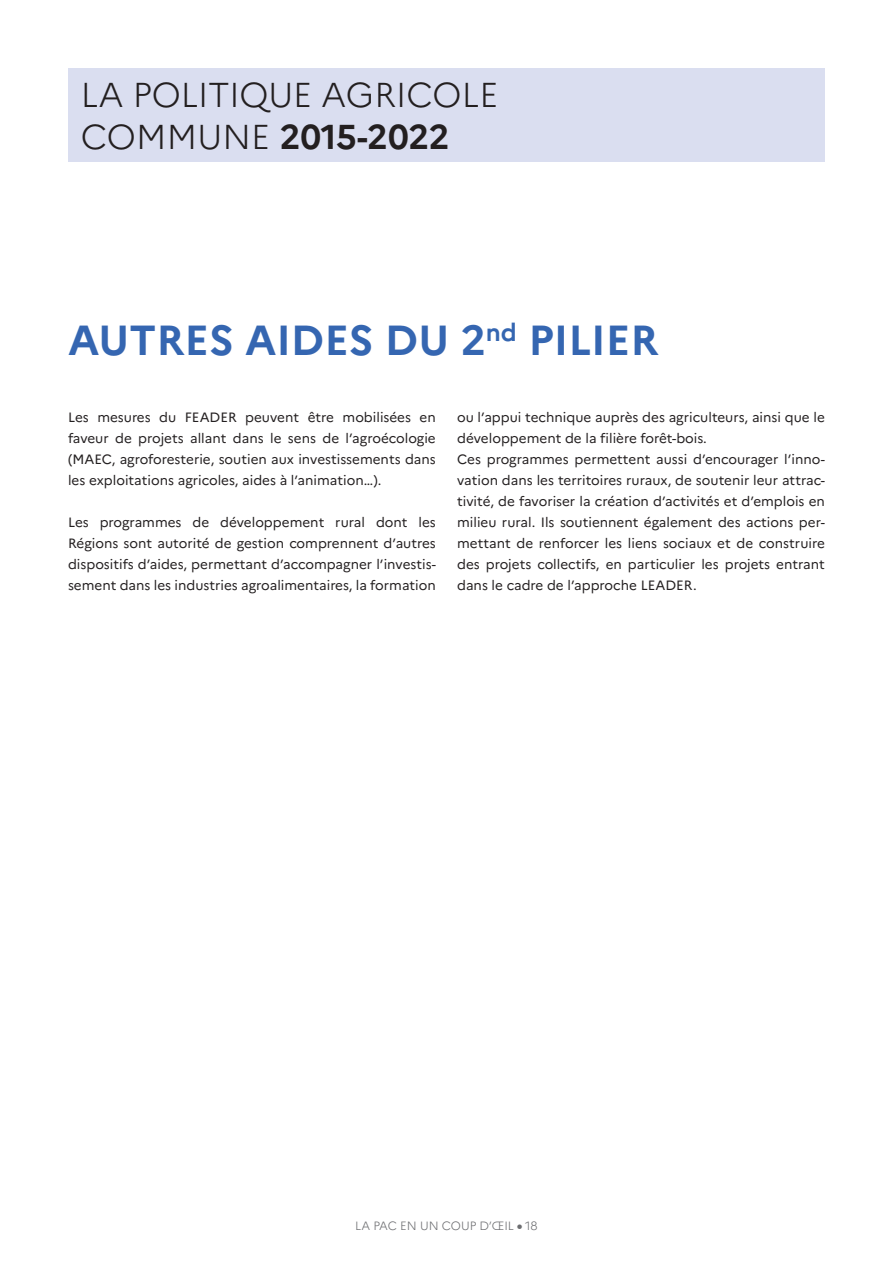
<style>
.page{position:relative;width:893px;height:1263px;background:#fff}
.page>*{position:absolute;margin:0;border:0;box-sizing:border-box;transform-origin:0 0}
._01_Titre{font:700 42px "Marianne";color:#3566b1}
.t1{font:300 34.5px/41.8px "Marianne";letter-spacing:-.005em;color:#231f20}
._02_Texte{font:13.5px/21px "Marianne";color:#231f20;text-align:justify}
.t2{font:300 12px "Marianne";color:#6c6d70}
.s1{font-weight:700}
</style>
<div class="page">
<div style="left:68px;top:68px;width:757px;height:94px;background:#dadef0"></div>
<h2 class="t1" style="left:81px;top:73px;width:419px">LA POLITIQUE AGRICOLE<br>COMMUNE <span class="s1">2015-2022</span></h2>
<p class="_01_Titre" style="left:68px;top:307px;width:592px">AUTRES AIDES DU 2<sup>nd</sup> PILIER</p>
<p class="_02_Texte" style="left:68px;top:405px;width:369px">Les mesures du FEADER peuvent être mobilisées en faveur de projets allant dans le sens de l’agroécologie (MAEC, agroforesterie, soutien aux investissements dans les exploitations agricoles, aides à l’animation…).</p>
<p class="_02_Texte" style="left:68px;top:510px;width:369px">Les programmes de développement rural dont les Régions sont autorité de gestion comprennent d’autres dispositifs d’aides, permettant d’accompagner l’investis&shy;sement dans les industries agroalimentaires, la formation</p>
<p class="_02_Texte" style="left:457px;top:405px;width:369px">ou l’appui technique auprès des agriculteurs, ainsi que le développement de la filière forêt-bois.</p>
<p class="_02_Texte" style="left:457px;top:447px;width:369px">Ces programmes permettent aussi d’encourager l’inno&shy;vation dans les territoires ruraux, de soutenir leur attrac&shy;tivité, de favoriser la création d’activités et d’emplois en milieu rural. Ils soutiennent également des actions per&shy;mettant de renforcer les liens sociaux et de construire des projets collectifs, en particulier les projets entrant dans le cadre de l’approche LEADER.</p>
<p class="t2" style="left:355px;top:1218px;width:184px">LA PAC EN UN COUP D’ŒIL 18</p>
</div>
